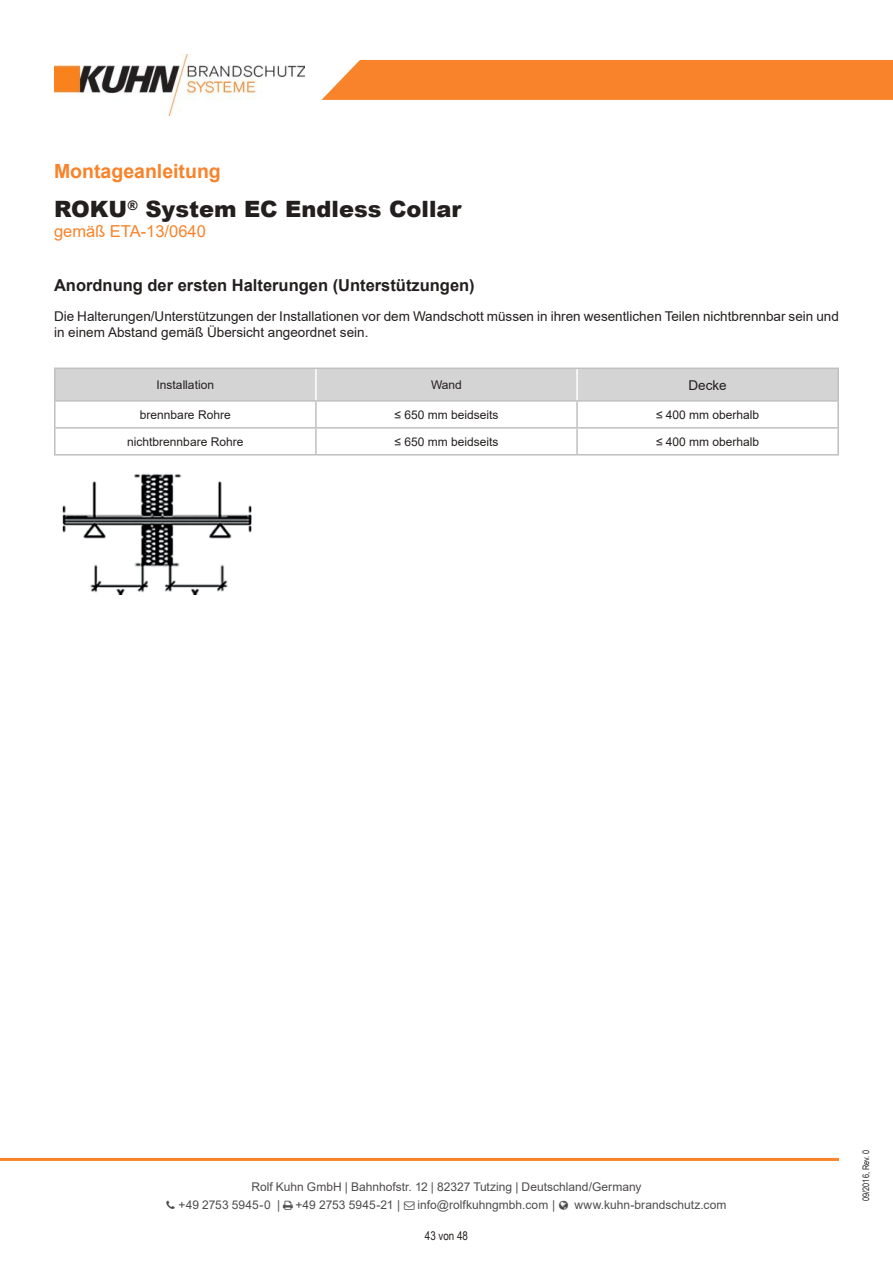
<style>
.page{position:relative;width:893px;height:1263px;background:#fff}
.page>*{position:absolute;margin:0;border:0;box-sizing:border-box;transform-origin:0 0}
.t1{font:900 22.5px "Arial";color:#241f1f}
.t2{font:700 19.5px "Arial";color:#f8832a}
.t3{font:700 16.5px "Arial";color:#241f1f}
.t4{font:16.5px "Arial";color:#f8832a}
.t5{font:13.5px/16.2px "Arial";color:#241f1f}
.t6{font:12px/18px "Arial";color:#4e4b4c}
.t7{font:12px "Arial";color:#241f1f}
.t8{font:12px "Arial Narrow";color:#241f1f}
.t9{font:9px "Arial Narrow";color:#241f1f}
</style>
<div class="page">
<hr style="left:0;top:1158px;width:839px;height:3px;background:#f8832a">
<img style="left:54px;top:54px;width:251px;height:61px">
<div style="left:321px;top:60px;width:572px;height:40px;background:#f8832a"></div>
<div style="left:56px;top:369px;width:781px;height:31px;background:#d5d4d5"></div>
<hr style="left:54px;top:368px;width:262px;height:1px;background:#c0bfc1">
<hr style="left:54px;top:369px;width:2px;height:31px;background:#c0bfc1">
<hr style="left:316px;top:368px;width:261px;height:1px;background:#c0bfc1">
<hr style="left:577px;top:368px;width:262px;height:1px;background:#c0bfc1">
<hr style="left:837px;top:369px;width:2px;height:31px;background:#c0bfc1">
<hr style="left:54px;top:400px;width:262px;height:2px;background:#c0bfc1">
<hr style="left:54px;top:402px;width:2px;height:25px;background:#c0bfc1">
<hr style="left:316px;top:400px;width:261px;height:2px;background:#c0bfc1">
<hr style="left:315px;top:402px;width:2px;height:25px;background:#c0bfc1">
<hr style="left:577px;top:400px;width:262px;height:2px;background:#c0bfc1">
<hr style="left:576px;top:402px;width:2px;height:25px;background:#c0bfc1">
<hr style="left:837px;top:402px;width:2px;height:25px;background:#c0bfc1">
<hr style="left:54px;top:427px;width:262px;height:2px;background:#c0bfc1">
<hr style="left:54px;top:429px;width:2px;height:25px;background:#c0bfc1">
<hr style="left:316px;top:427px;width:261px;height:2px;background:#c0bfc1">
<hr style="left:315px;top:429px;width:2px;height:25px;background:#c0bfc1">
<hr style="left:577px;top:427px;width:262px;height:2px;background:#c0bfc1">
<hr style="left:576px;top:429px;width:2px;height:25px;background:#c0bfc1">
<hr style="left:837px;top:429px;width:2px;height:25px;background:#c0bfc1">
<hr style="left:54px;top:454px;width:262px;height:1px;background:#c0bfc1">
<hr style="left:316px;top:454px;width:261px;height:1px;background:#c0bfc1">
<hr style="left:577px;top:454px;width:262px;height:1px;background:#c0bfc1">
<hr style="left:315px;top:369px;width:2px;height:31px;background:#fff">
<hr style="left:576px;top:369px;width:2px;height:31px;background:#fff">
<img style="left:62px;top:474px;width:190px;height:120px">
<h2 class="t2" style="left:54px;top:157px;width:168px">Montageanleitung</h2>
<h1 class="t1" style="left:54px;top:193px;width:409px">ROKU<sup>®</sup> System EC Endless Collar</h1>
<p class="t4" style="left:54px;top:220px;width:153px">gemäß ETA-13/0640</p>
<p class="t3" style="left:54px;top:273px;width:422px">Anordnung der ersten Halterungen (Unterstützungen)</p>
<p class="t5" style="left:54px;top:308px;width:786px">Die Halterungen/Unterstützungen der Installationen vor dem Wandschott müssen in ihren wesentlichen Teilen nichtbrennbar sein und in einem Abstand gemäß Übersicht angeordnet sein.</p>
<p class="t7" style="left:157px;top:376px;width:59px">Installation</p>
<p class="t7" style="left:431px;top:376px;width:32px">Wand</p>
<p class="t5" style="left:688px;top:377px;width:40px">Decke</p>
<p class="t7" style="left:140px;top:406px;width:92px">brennbare Rohre</p>
<p class="t7" style="left:394px;top:406px;width:105px">≤ 650 mm beidseits</p>
<p class="t7" style="left:656px;top:406px;width:105px">≤ 400 mm oberhalb</p>
<p class="t7" style="left:127px;top:433px;width:118px">nichtbrennbare Rohre</p>
<p class="t7" style="left:394px;top:433px;width:105px">≤ 650 mm beidseits</p>
<p class="t7" style="left:656px;top:433px;width:105px">≤ 400 mm oberhalb</p>
<p class="t6" style="left:179px;top:1178px;width:464px;text-indent:73px">Rolf Kuhn GmbH | Bahnhofstr. 12 | 82327 Tutzing | Deutschland/Germany +49 2753 5945-0 |</p>
<p class="t6" style="left:295px;top:1196px;width:106px">+49 2753 5945-21 |</p>
<p class="t6" style="left:418px;top:1196px;width:139px">info@rolfkuhngmbh.com |</p>
<p class="t6" style="left:575px;top:1196px;width:153px">www.kuhn-brandschutz.com</p>
<p class="t8" style="left:425px;top:1227px;width:45px">43 von 48</p>
<p class="t9" style="left:859px;top:1201px;width:53px;rotate:-90deg">09/2016, Rev. 0</p>
</div>
